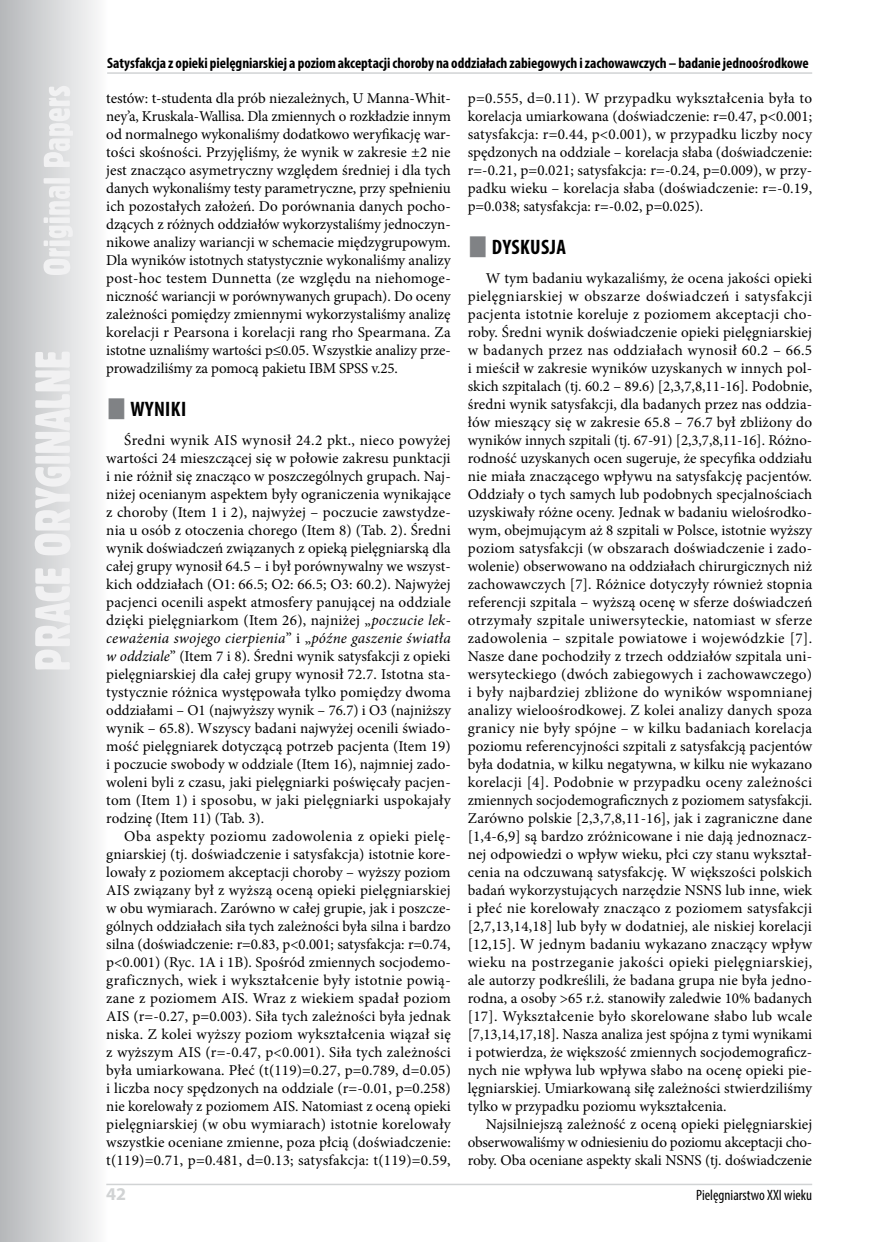
<style>
.page{position:relative;width:876px;height:1242px;background:#fff}
.page>*{position:absolute;margin:0;border:0;box-sizing:border-box;transform-origin:0 0}
.t1{font:700 condensed 21px "Myriad Pro";letter-spacing:.02em;color:#000}
.t2{font:700 18px "Myriad Pro";color:#d1d3d4}
.t3{font:15px/18px "Minion Pro";color:#000;text-align:justify}
.t4{font:700 condensed 15px "Myriad Pro";letter-spacing:-.005em;color:#000}
.t5{font:condensed 15px "Myriad Pro";color:#000}
.s1{font-style:italic}
</style>
<div class="page">
<svg style="left:0;top:0;width:108px;height:1242px"></svg>
<svg style="left:35px;top:86px;width:38px;height:583px"></svg>
<hr style="left:106px;top:1183px;width:706px;height:2px;background:#d1d3d4">
<hr style="left:107px;top:72px;width:705px;height:2px;background:#d1d3d4">
<p class="t4" style="left:107px;top:54px;width:703px">Satysfakcja z opieki pielęgniarskiej a poziom akceptacji choroby na oddziałach zabiegowych i zachowawczych – badanie jednoośrodkowe</p>
<p class="t3" style="left:106px;top:89px;width:346px">testów: t-studenta dla prób niezależnych, U Manna-Whit&shy;ney’a, Kruskala-Wallisa. Dla zmiennych o rozkładzie innym od normalnego wykonaliśmy dodatkowo weryfikację war&shy;tości skośności. Przyjęliśmy, że wynik w zakresie ±2 nie jest znacząco asymetryczny względem średniej i dla tych danych wykonaliśmy testy parametryczne, przy spełnieniu ich pozostałych założeń. Do porównania danych pocho&shy;dzących z różnych oddziałów wykorzystaliśmy jednoczyn&shy;nikowe analizy wariancji w schemacie międzygrupowym.<br>Dla wyników istotnych statystycznie wykonaliśmy analizy post-hoc testem Dunnetta (ze względu na niehomoge&shy;niczność wariancji w porównywanych grupach). Do oceny zależności pomiędzy zmiennymi wykorzystaliśmy analizę korelacji r Pearsona i korelacji rang rho Spearmana. Za istotne uznaliśmy wartości p≤0.05. Wszystkie analizy prze&shy;prowadziliśmy za pomocą pakietu IBM SPSS v.25.</p>
<h1 class="t1" style="left:131px;top:396px;width:57px">WYNIKI</h1>
<p class="t3" style="left:106px;top:431px;width:346px;text-indent:18px">Średni wynik AIS wynosił 24.2 pkt., nieco powyżej wartości 24 mieszczącej się w połowie zakresu punktacji i nie różnił się znacząco w poszczególnych grupach. Naj&shy;niżej ocenianym aspektem były ograniczenia wynikające z choroby (Item 1 i 2), najwyżej – poczucie zawstydze&shy;nia u osób z otoczenia chorego (Item 8) (Tab. 2). Średni wynik doświadczeń związanych z opieką pielęgniarską dla całej grupy wynosił 64.5 – i był porównywalny we wszyst&shy;kich oddziałach (O1: 66.5; O2: 66.5; O3: 60.2). Najwyżej pacjenci ocenili aspekt atmosfery panującej na oddziale dzięki pielęgniarkom (Item 26), najniżej „<span class="s1">poczucie lek&shy;ceważenia swojego cierpienia</span>” i „<span class="s1">późne gaszenie światła w oddziale</span>” (Item 7 i 8). Średni wynik satysfakcji z opieki pielęgniarskiej dla całej grupy wynosił 72.7. Istotna sta&shy;tystycznie różnica występowała tylko pomiędzy dwoma oddziałami – O1 (najwyższy wynik – 76.7) i O3 (najniższy wynik – 65.8). Wszyscy badani najwyżej ocenili świado&shy;mość pielęgniarek dotyczącą potrzeb pacjenta (Item 19) i poczucie swobody w oddziale (Item 16), najmniej zado&shy;woleni byli z czasu, jaki pielęgniarki poświęcały pacjen&shy;tom (Item 1) i sposobu, w jaki pielęgniarki uspokajały rodzinę (Item 11) (Tab. 3).</p>
<p class="t3" style="left:106px;top:827px;width:346px;text-indent:18px">Oba aspekty poziomu zadowolenia z opieki pielę&shy;gniarskiej (tj. doświadczenie i satysfakcja) istotnie kore&shy;lowały z poziomem akceptacji choroby – wyższy poziom AIS związany był z wyższą oceną opieki pielęgniarskiej w obu wymiarach. Zarówno w całej grupie, jak i poszcze&shy;gólnych oddziałach siła tych zależności była silna i bardzo silna (doświadczenie: r=0.83, p&lt;0.001; satysfakcja: r=0.74, p&lt;0.001) (Ryc. 1A i 1B). Spośród zmiennych socjodemo&shy;graficznych, wiek i wykształcenie były istotnie powią&shy;zane z poziomem AIS. Wraz z wiekiem spadał poziom AIS (r=-0.27, p=0.003). Siła tych zależności była jednak niska. Z kolei wyższy poziom wykształcenia wiązał się z wyższym AIS (r=-0.47, p&lt;0.001). Siła tych zależności była umiarkowana. Płeć (t(119)=0.27, p=0.789, d=0.05) i liczba nocy spędzonych na oddziale (r=-0.01, p=0.258) nie korelowały z poziomem AIS. Natomiast z oceną opieki pielęgniarskiej (w obu wymiarach) istotnie korelowały wszystkie oceniane zmienne, poza płcią (doświadczenie: t(119)=0.71, p=0.481, d=0.13; satysfakcja: t(119)=0.59,</p>
<p class="t3" style="left:468px;top:89px;width:346px">p=0.555, d=0.11). W przypadku wykształcenia była to korelacja umiarkowana (doświadczenie: r=0.47, p&lt;0.001; satysfakcja: r=0.44, p&lt;0.001), w przypadku liczby nocy spędzonych na oddziale – korelacja słaba (doświadczenie: r=-0.21, p=0.021; satysfakcja: r=-0.24, p=0.009), w przy&shy;padku wieku – korelacja słaba (doświadczenie: r=-0.19, p=0.038; satysfakcja: r=-0.02, p=0.025).</p>
<h1 class="t1" style="left:492px;top:234px;width:11px">dyskusja</h1>
<p class="t3" style="left:468px;top:269px;width:346px;text-indent:18px">W tym badaniu wykazaliśmy, że ocena jakości opieki pielęgniarskiej w obszarze doświadczeń i satysfakcji pacjenta istotnie koreluje z poziomem akceptacji cho&shy;roby. Średni wynik doświadczenie opieki pielęgniarskiej w badanych przez nas oddziałach wynosił 60.2 – 66.5 i mieścił w zakresie wyników uzyskanych w innych pol&shy;skich szpitalach (tj. 60.2 – 89.6) [2,3,7,8,11-16]. Podobnie, średni wynik satysfakcji, dla badanych przez nas oddzia&shy;łów mieszący się w zakresie 65.8 – 76.7 był zbliżony do wyników innych szpitali (tj. 67-91) [2,3,7,8,11-16]. Różno&shy;rodność uzyskanych ocen sugeruje, że specyfika oddziału nie miała znaczącego wpływu na satysfakcję pacjentów.<br>Oddziały o tych samych lub podobnych specjalnościach uzyskiwały różne oceny. Jednak w badaniu wielośrodko&shy;wym, obejmującym aż 8 szpitali w Polsce, istotnie wyższy poziom satysfakcji (w obszarach doświadczenie i zado&shy;wolenie) obserwowano na oddziałach chirurgicznych niż zachowawczych [7]. Różnice dotyczyły również stopnia referencji szpitala – wyższą ocenę w sferze doświadczeń otrzymały szpitale uniwersyteckie, natomiast w sferze zadowolenia – szpitale powiatowe i wojewódzkie [7].<br>Nasze dane pochodziły z trzech oddziałów szpitala uni&shy;wersyteckiego (dwóch zabiegowych i zachowawczego) i były najbardziej zbliżone do wyników wspomnianej analizy wieloośrodkowej. Z kolei analizy danych spoza granicy nie były spójne – w kilku badaniach korelacja poziomu referencyjności szpitali z satysfakcją pacjentów była dodatnia, w kilku negatywna, w kilku nie wykazano korelacji [4]. Podobnie w przypadku oceny zależności zmiennych socjodemograficznych z poziomem satysfakcji.<br>Zarówno polskie [2,3,7,8,11-16], jak i zagraniczne dane [1,4-6,9] są bardzo zróżnicowane i nie dają jednoznacz&shy;nej odpowiedzi o wpływ wieku, płci czy stanu wykształ&shy;cenia na odczuwaną satysfakcję. W większości polskich badań wykorzystujących narzędzie NSNS lub inne, wiek i płeć nie korelowały znacząco z poziomem satysfakcji [2,7,13,14,18] lub były w dodatniej, ale niskiej korelacji [12,15]. W jednym badaniu wykazano znaczący wpływ wieku na postrzeganie jakości opieki pielęgniarskiej, ale autorzy podkreślili, że badana grupa nie była jedno&shy;rodna, a osoby &gt;65 r.ż. stanowiły zaledwie 10% badanych [17]. Wykształcenie było skorelowane słabo lub wcale [7,13,14,17,18]. Nasza analiza jest spójna z tymi wynikami i potwierdza, że większość zmiennych socjodemograficz&shy;nych nie wpływa lub wpływa słabo na ocenę opieki pie&shy;lęgniarskiej. Umiarkowaną siłę zależności stwierdziliśmy tylko w przypadku poziomu wykształcenia.</p>
<p class="t3" style="left:468px;top:1115px;width:346px;text-indent:18px">Najsilniejszą zależność z oceną opieki pielęgniarskiej obserwowaliśmy w odniesieniu do poziomu akceptacji cho&shy;roby. Oba oceniane aspekty skali NSNS (tj. doświadczenie</p>
<p class="t2" style="left:106px;top:1182px;width:21px">42</p>
<p class="t5" style="left:696px;top:1186px;width:118px">Pielęgniarstwo XXI wieku</p>
</div>
